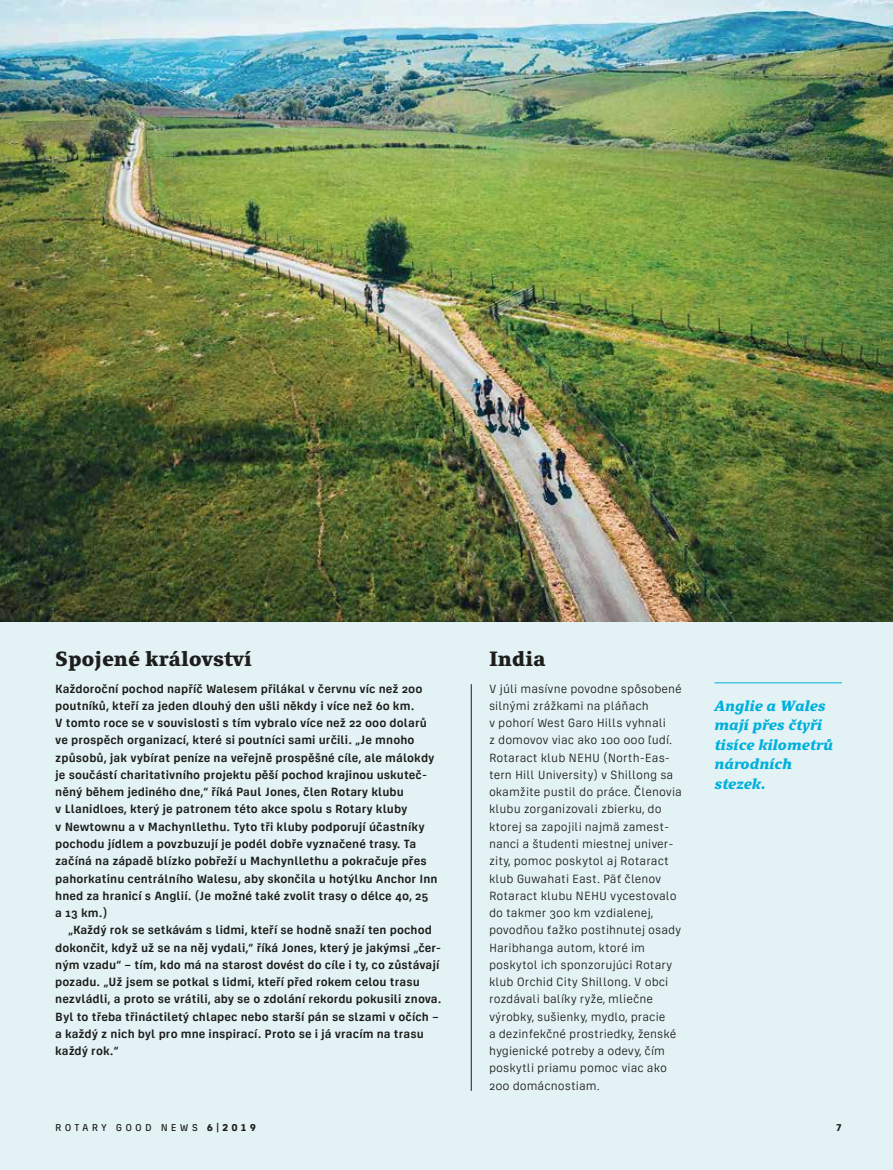
<style>
.page{position:relative;width:893px;height:1170px;background:#fff}
.page>*{position:absolute;margin:0;border:0;box-sizing:border-box;transform-origin:0 0}
.t1{font:900 21px "Clara Serif";color:#1d1d1b}
.t2{font:italic 900 15px/19.5px "Clara Serif";color:#00b0db}
.t3{font:600 12.6px/17.2px "Corridor";letter-spacing:.005em;color:#1d1d1b}
.t4{font:12.6px/17.2px "Corridor";color:#1d1d1b}
.t5{font:500 10.5px "Corridor";letter-spacing:.295em;color:#1d1d1b}
.t6{font:700 10.5px "Corridor";color:#1d1d1b}
.s1{font-weight:700}
</style>
<div class="page">
<div style="left:0;top:0;width:893px;height:1169px;background:#e2f2f5"></div>
<hr style="left:714px;top:682px;width:128px;height:1px;background:#00b0db">
<img style="left:0;top:0;width:893px;height:621px">
<hr style="left:471px;top:684px;width:1px;height:406px;background:#1d1d1b">
<h1 class="t1" style="left:55px;top:646px;width:198px">Spojené království</h1>
<p class="t3" style="left:55px;top:679px;width:384px">Každoroční pochod napříč Walesem přilákal v červnu víc než 200 poutníků, kteří za jeden dlouhý den ušli někdy i více než 60 km.<br>V tomto roce se v souvislosti s tím vybralo více než 22 000 dolarů ve prospěch organizací, které si poutníci sami určili. „Je mnoho způsobů, jak vybírat peníze na veřejně prospěšné cíle, ale málokdy je součástí charitativního projektu pěší pochod krajinou uskuteč&shy;něný během jediného dne,“ říká Paul Jones, člen Rotary klubu<br>v Llanidloes, který je patronem této akce spolu s Rotary kluby<br>v Newtownu a v Machynllethu. Tyto tři kluby podporují účastníky pochodu jídlem a povzbuzují je podél dobře vyznačené trasy. Ta začíná na západě blízko pobřeží u Machynllethu a pokračuje přes pahorkatinu centrálního Walesu, aby skončila u hotýlku Anchor Inn hned za hranicí s Anglií. (Je možné také zvolit trasy o délce 40, 25 a 13 km.)</p>
<p class="t3" style="left:55px;top:921px;width:388px;text-indent:13px">„Každý rok se setkávám s lidmi, kteří se hodně snaží ten pochod dokončit, když už se na něj vydali,“ říká Jones, který je jakýmsi „čer&shy;ným vzadu“ – tím, kdo má na starost dovést do cíle i ty, co zůstávají pozadu. „Už jsem se potkal s lidmi, kteří před rokem celou trasu nezvládli, a proto se vrátili, aby se o zdolání rekordu pokusili znova.<br>Byl to třeba třináctiletý chlapec nebo starší pán se slzami v očích – a každý z nich byl pro mne inspirací. Proto se i já vracím na trasu každý rok.“</p>
<h1 class="t1" style="left:489px;top:646px;width:58px">India</h1>
<p class="t4" style="left:489px;top:679px;width:195px">V júli masívne povodne spôsobené silnými zrážkami na pláňach<br>v pohorí West Garo Hills vyhnali<br>z domovov viac ako 100 000 ľudí.<br>Rotaract klub NEHU (North-Eas&shy;tern Hill University) v Shillong sa okamžite pustil do práce. Členovia klubu zorganizovali zbierku, do ktorej sa zapojili najmä zamest&shy;nanci a študenti miestnej univer&shy;zity, pomoc poskytol aj Rotaract klub Guwahati East. Päť členov<br>Rotaract klubu NEHU vycestovalo do takmer 300 km vzdialenej, povodňou ťažko postihnutej osady<br>Haribhanga autom, ktoré im poskytol ich sponzorujúci Rotary klub Orchid City Shillong. V obci rozdávali balíky ryže, mliečne výrobky, sušienky, mydlo, pracie<br>a dezinfekčné prostriedky, ženské hygienické potreby a odevy, čím poskytli priamu pomoc viac ako<br>200 domácnostiam.</p>
<p class="t2" style="left:714px;top:696px;width:120px">Anglie a Wales mají přes čtyři tisíce kilometrů národních stezek.</p>
<p class="t5" style="left:55px;top:1121px;width:202px">ROTARY GOOD NEWS <span class="s1">6|2019</span></p>
<p class="t6" style="left:836px;top:1121px;width:8px">7</p>
</div>
